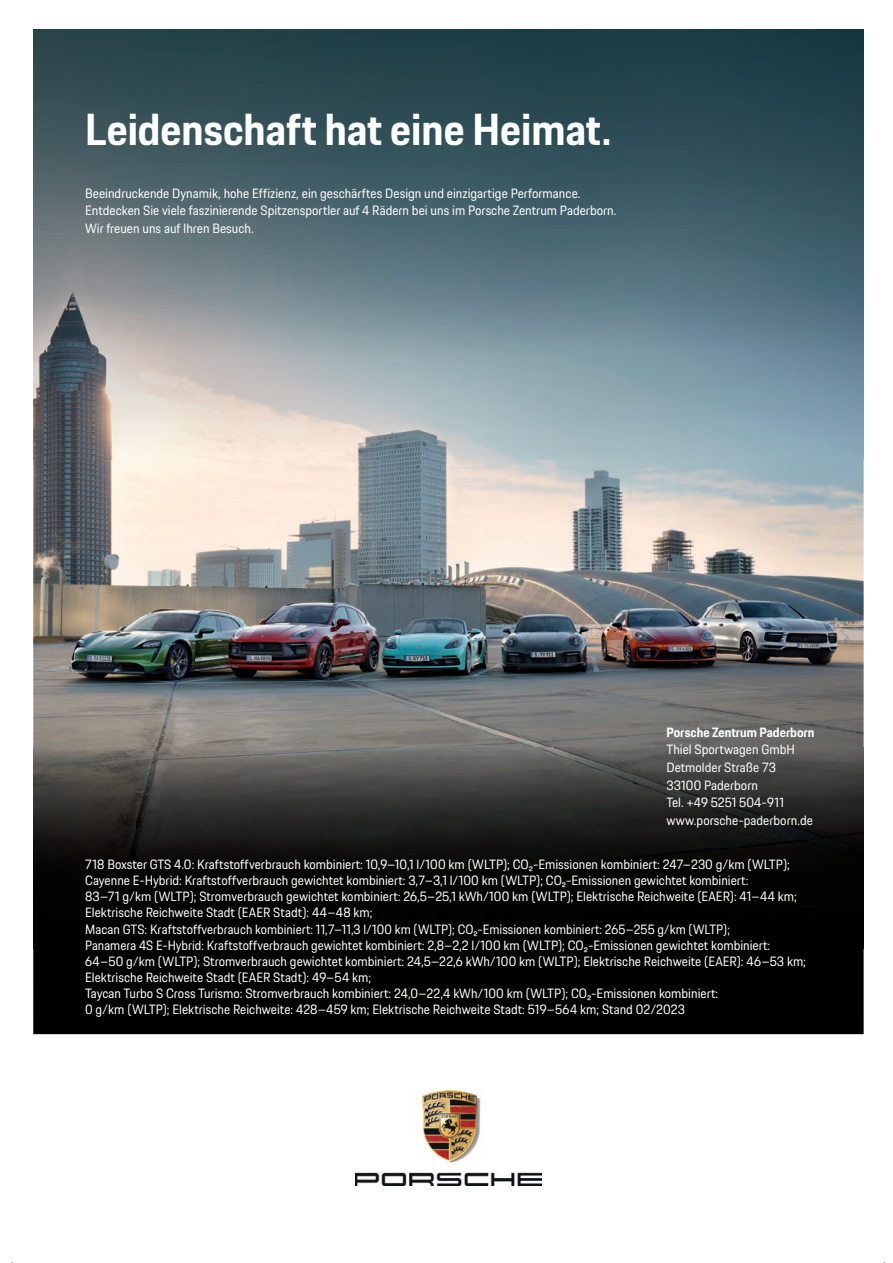
<style>
.page{position:relative;width:893px;height:1263px;background:#fff}
.page>*{position:absolute;margin:0;border:0;box-sizing:border-box;transform-origin:0 0}
.t1{font:700 43.95px "Porsche Next";letter-spacing:.005em;color:#fff}
.t2{font:13.2px/16px "Porsche Next";color:#fff}
.t3{font:700 13.2px "Porsche Next";color:#fff}
</style>
<div class="page">
<img style="left:33px;top:460px;width:831px;height:288px">
<img style="left:355px;top:1091px;width:187px;height:94px">
<img style="left:33px;top:29px;width:831px;height:431px">
<div style="left:33px;top:948px;width:831px;height:86px;background:#010101"></div>
<img style="left:33px;top:748px;width:831px;height:200px">
<h1 class="t1" style="left:85px;top:100px;width:528px">Leidenschaft hat eine Heimat.</h1>
<p class="t2" style="left:85px;top:184px;width:533px;line-height:17.5px">Beeindruckende Dynamik, hohe Effizienz, ein geschärftes Design und einzigartige Performance.<br>Entdecken Sie viele faszinierende Spitzensportler auf 4 Rädern bei uns im Porsche Zentrum Paderborn.<br>Wir freuen uns auf Ihren Besuch.</p>
<p class="t3" style="left:666px;top:723px;width:150px">Porsche Zentrum Paderborn</p>
<p class="t2" style="left:666px;top:741px;width:148px;line-height:17.5px">Thiel Sportwagen GmbH<br>Detmolder Straße 73<br>33100 Paderborn<br>Tel. +49 5251 504-911 www.porsche-paderborn.de</p>
<p class="t2" style="left:85px;top:856px;width:722px">718 Boxster GTS 4.0: Kraftstoffverbrauch kombiniert: 10,9–10,1 l/100 km (WLTP); CO₂-Emissionen kombiniert: 247–230 g/km (WLTP); Cayenne E-Hybrid: Kraftstoffverbrauch gewichtet kombiniert: 3,7–3,1 l/100 km (WLTP); CO₂-Emissionen gewichtet kombiniert:<br>83–71 g/km (WLTP); Stromverbrauch gewichtet kombiniert: 26,5–25,1 kWh/100 km (WLTP); Elektrische Reichweite (EAER): 41–44 km; Elektrische Reichweite Stadt (EAER Stadt): 44–48 km;<br>Macan GTS: Kraftstoffverbrauch kombiniert: 11,7–11,3 l/100 km (WLTP); CO₂-Emissionen kombiniert: 265–255 g/km (WLTP);<br>Panamera 4S E-Hybrid: Kraftstoffverbrauch gewichtet kombiniert: 2,8–2,2 l/100 km (WLTP); CO₂-Emissionen gewichtet kombiniert:<br>64–50 g/km (WLTP); Stromverbrauch gewichtet kombiniert: 24,5–22,6 kWh/100 km (WLTP); Elektrische Reichweite (EAER): 46–53 km; Elektrische Reichweite Stadt (EAER Stadt): 49–54 km;<br>Taycan Turbo S Cross Turismo: Stromverbrauch kombiniert: 24,0–22,4 kWh/100 km (WLTP); CO₂-Emissionen kombiniert:<br>0 g/km (WLTP); Elektrische Reichweite: 428–459 km; Elektrische Reichweite Stadt: 519–564 km; Stand 02/2023</p>
</div>
